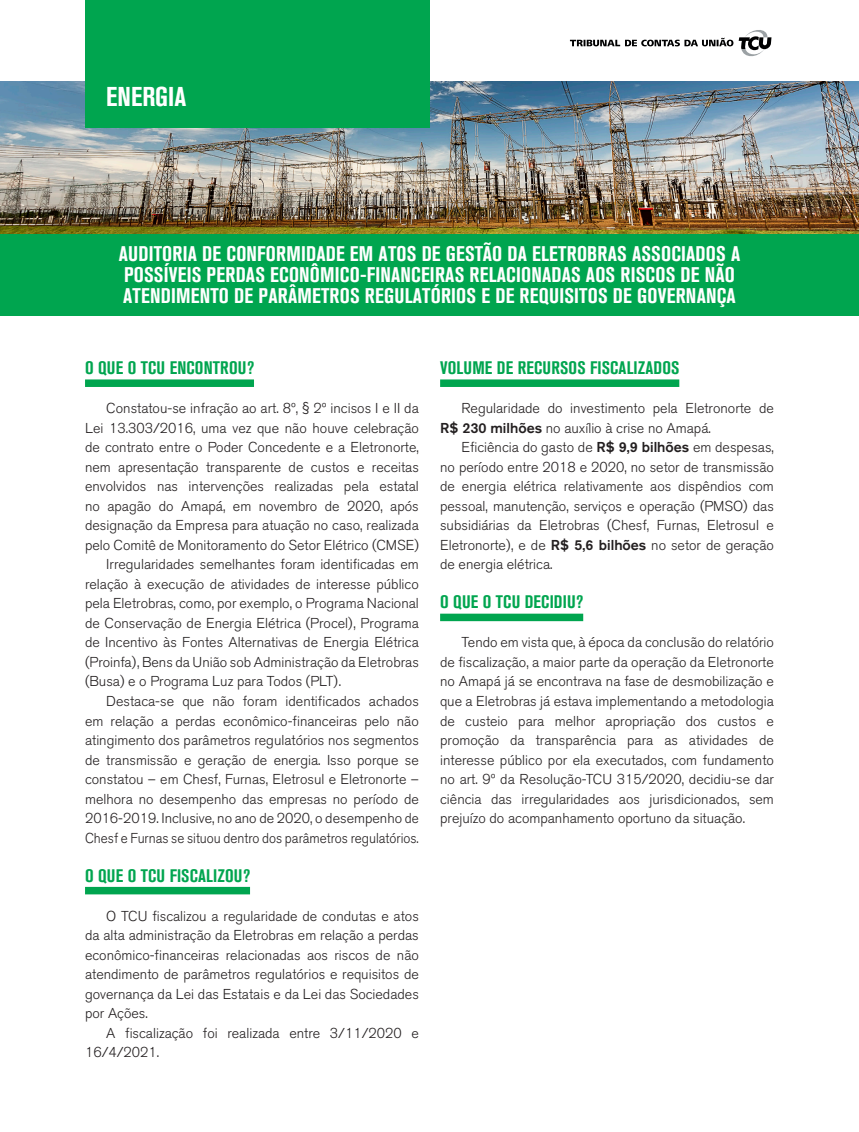
<style>
.page{position:relative;width:859px;height:1132px;background:#fff}
.page>*{position:absolute;margin:0;border:0;box-sizing:border-box;transform-origin:0 0}
.t1{font:27px "Akzidenz Grotesk BQ Bd Cnd Alt";color:#fff}
.TÍTULO_FICHA{font:700 condensed 21px/21px "Akzidenz Grotesk BQ";letter-spacing:.01em;color:#fff}
.INTERTÍTULO_FICHA{font:700 condensed 18px "Akzidenz Grotesk BQ";letter-spacing:.01em;color:#00a54f}
.TEXTO_FICHA{font:300 14.25px/19.5px "Akzidenz Grotesk BQ";color:#231f20;text-align:justify}
.s1{font-weight:500}
</style>
<div class="page">
<img style="left:0;top:82px;width:859px;height:152px">
<div style="left:85px;top:0;width:344px;height:128px;background:#00a54f"></div>
<svg style="left:739px;top:30px;width:32px;height:27px"></svg>
<svg style="left:570px;top:38px;width:163px;height:8px"></svg>
<div style="left:85px;top:379px;width:169px;height:8px;background:#00a54f"></div>
<div style="left:85px;top:886px;width:165px;height:8px;background:#00a54f"></div>
<div style="left:440px;top:379px;width:239px;height:8px;background:#00a54f"></div>
<div style="left:440px;top:613px;width:143px;height:8px;background:#00a54f"></div>
<div style="left:0;top:234px;width:859px;height:81px;background:#00a54f"></div>
<h1 class="t1" style="left:106px;top:81px;width:81px">ENERGIA</h1>
<p class="TÍTULO_FICHA" style="left:119px;top:243px;width:623px">AUDITORIA DE CONFORMIDADE EM ATOS DE GESTÃO DA ELETROBRAS ASSOCIADOS A<br>POSSÍVEIS PERDAS ECONÔMICO-FINANCEIRAS RELACIONADAS AOS RISCOS DE NÃO<br>ATENDIMENTO DE PARÂMETROS REGULATÓRIOS E DE REQUISITOS DE GOVERNANÇA</p>
<p class="INTERTÍTULO_FICHA" style="left:85px;top:357px;width:171px">O QUE O TCU ENCONTROU?</p>
<p class="TEXTO_FICHA" style="left:85px;top:398px;width:335px;text-indent:21px">Constatou-se infração ao art. 8º, § 2º incisos I e II da Lei 13.303/2016, uma vez que não houve celebração de contrato entre o Poder Concedente e a Eletronorte, nem apresentação transparente de custos e receitas envolvidos nas intervenções realizadas pela estatal no apagão do Amapá, em novembro de 2020, após designação da Empresa para atuação no caso, realizada pelo Comitê de Monitoramento do Setor Elétrico (CMSE)</p>
<p class="TEXTO_FICHA" style="left:85px;top:554px;width:335px;text-indent:21px">Irregularidades semelhantes foram identificadas em relação à execução de atividades de interesse público pela Eletrobras, como, por exemplo, o Programa Nacional de Conservação de Energia Elétrica (Procel), Programa de Incentivo às Fontes Alternativas de Energia Elétrica (Proinfa), Bens da União sob Administração da Eletrobras (Busa) e o Programa Luz para Todos (PLT).</p>
<p class="TEXTO_FICHA" style="left:85px;top:691px;width:335px;text-indent:21px">Destaca-se que não foram identificados achados em relação a perdas econômico-financeiras pelo não atingimento dos parâmetros regulatórios nos segmentos de transmissão e geração de energia. Isso porque se constatou – em Chesf, Furnas, Eletrosul e Eletronorte – melhora no desempenho das empresas no período de 2016-2019. Inclusive, no ano de 2020, o desempenho de Chesf e Furnas se situou dentro dos parâmetros regulatórios.</p>
<p class="INTERTÍTULO_FICHA" style="left:85px;top:864px;width:167px">O QUE O TCU FISCALIZOU?</p>
<p class="TEXTO_FICHA" style="left:85px;top:905px;width:335px;text-indent:21px">O TCU fiscalizou a regularidade de condutas e atos da alta administração da Eletrobras em relação a perdas econômico-financeiras relacionadas aos riscos de não atendimento de parâmetros regulatórios e requisitos de governança da Lei das Estatais e da Lei das Sociedades por Ações.</p>
<p class="TEXTO_FICHA" style="left:85px;top:1022px;width:335px;text-indent:21px">A fiscalização foi realizada entre 3/11/2020 e<br>16/4/2021.</p>
<p class="INTERTÍTULO_FICHA" style="left:440px;top:357px;width:241px">VOLUME DE RECURSOS FISCALIZADOS</p>
<p class="TEXTO_FICHA" style="left:440px;top:398px;width:335px;text-indent:21px">Regularidade do investimento pela Eletronorte de<br><span class="s1">R$ 230 milhões</span> no auxílio à crise no Amapá.</p>
<p class="TEXTO_FICHA" style="left:440px;top:437px;width:335px;text-indent:21px">Eficiência do gasto de <span class="s1">R$ 9,9 bilhões</span> em despesas, no período entre 2018 e 2020, no setor de transmissão de energia elétrica relativamente aos dispêndios com pessoal, manutenção, serviços e operação (PMSO) das subsidiárias da Eletrobras (Chesf, Furnas, Eletrosul e Eletronorte), e de <span class="s1">R$ 5,6 bilhões</span> no setor de geração de energia elétrica.</p>
<p class="INTERTÍTULO_FICHA" style="left:440px;top:591px;width:145px">O QUE O TCU DECIDIU?</p>
<p class="TEXTO_FICHA" style="left:440px;top:632px;width:335px;text-indent:21px">Tendo em vista que, à época da conclusão do relatório de fiscalização, a maior parte da operação da Eletronorte no Amapá já se encontrava na fase de desmobilização e que a Eletrobras já estava implementando a metodologia de custeio para melhor apropriação dos custos e promoção da transparência para as atividades de interesse público por ela executados, com fundamento no art. 9º da Resolução-TCU 315/2020, decidiu-se dar ciência das irregularidades aos jurisdicionados, sem prejuízo do acompanhamento oportuno da situação.</p>
</div>
